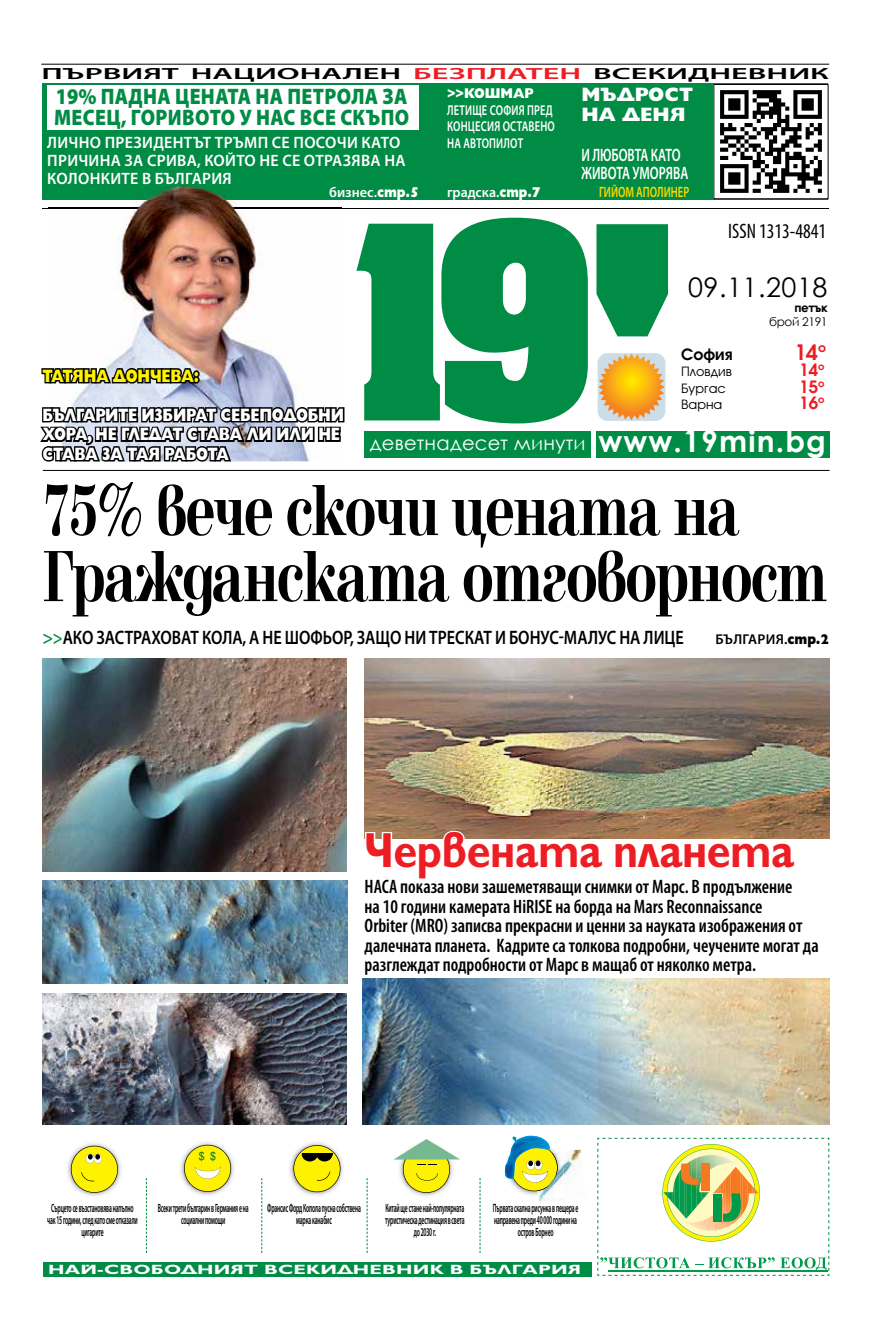
<style>
.page{position:relative;width:893px;height:1340px;background:#fff}
.page>*{position:absolute;margin:0;border:0;box-sizing:border-box;transform-origin:0 0}
.t1{font:700 75px/66px "Elfin CYR";letter-spacing:-.025em;color:#000;scale:.75 1}
.t2{font:700 49.5px "Gilt";letter-spacing:-.01em;color:#ed1d24;scale:.87 1}
.t3{font:700 29.85px "Century Gothic";letter-spacing:.04em;color:#fff}
.t4{font:27px "Century Gothic";letter-spacing:.02em;color:#000}
.t5{font:900 22.5px/21px "Myriad Pro";letter-spacing:.02em;color:#008c44;scale:.88 1}
.t6{font:700 22.35px "Avanti CYR";color:#ed1d24}
.t7{font:condensed 21px "Myriad Pro";color:#000;scale:.95 1}
.t8{font:600 condensed 19.5px/19.5px "Myriad Pro";color:#000;scale:.95 1}
.t9{font:600 19.5px "Myriad Pro";color:#000;scale:.83 1}
.t10{font:19.5px "Century Gothic";letter-spacing:.01em;color:#fff}
.t11{font:800 19.5px/19.5px "Gilt";color:#fff}
.t12{font:800 18px/19.5px "Gilt";letter-spacing:-.02em;color:#fff;scale:.8 1}
.t13{font:600 18px/18px "Myriad Pro";color:#fff;scale:.7 1}
.t14{font:800 18px "Gilt";letter-spacing:-.02em;color:#fff200;scale:.8 1}
.t15{font:700 17.85px "Avanti CYR";color:#ed1d24}
.t16{font:600 16.5px/18px "Myriad Pro";letter-spacing:.02em;color:#fff}
.t17{font:700 16.35px "Avanti CYR";color:#000}
.t18{font:600 16.2px "Myriad Pro";color:#000;scale:2 1}
.t19{font:600 15px "Myriad Pro";color:#ffda00;scale:.7 1}
.t20{font:600 14.25px/16.5px "Myriad Pro";letter-spacing:.02em;color:#fff;scale:.73 1}
.t21{font:600 14.25px "Myriad Pro";letter-spacing:.02em;color:#000}
.t22{font:600 14.25px "Myriad Pro";color:#fff}
.t23{font:600 14.25px "Myriad Pro";letter-spacing:.02em;color:#fff}
.t24{font:800 14.25px "Gilt";color:#fff;scale:.9 1}
.t25{font:700 13.5px "Gilt";letter-spacing:.01em;color:#fff;scale:1.46 1}
.t26{font:13.35px "Avanti CYR";color:#000}
.t27{font:600 12px/12px "Myriad Pro";letter-spacing:-.03em;color:#000;text-align:center;scale:.47 1}
.t28{font:12px "Century Gothic";letter-spacing:-.03em;color:#000}
.t29{font:700 12px "Century Gothic";letter-spacing:-.03em;color:#000}
.s1{color:#ed1d24}
.s2{font-family:"Gilt";font-weight:800}
.s3{color:#008c44}
</style>
<div class="page">
<svg style="left:596px;top:224px;width:72px;height:112px;background:#1e995a"></svg>
<div style="left:364px;top:431px;width:465px;height:27px;background:#008c44"></div>
<div style="left:591px;top:426px;width:5px;height:34px;background:#fff"></div>
<hr style="left:43px;top:208px;width:786px;height:1px;background:#000">
<svg style="left:356px;top:218px;width:232px;height:205px"></svg>
<hr style="left:43px;top:470px;width:786px;height:1px;background:#000">
<hr style="left:41px;top:64px;width:788px;height:1px;background:#000">
<div style="left:43px;top:83px;width:785px;height:117px;background:#008c44"></div>
<div style="left:714px;top:84px;width:114px;height:115px;background:#fff"></div>
<img style="left:720px;top:90px;width:102px;height:103px">
<img style="left:598px;top:353px;width:67px;height:67px">
<img style="left:48px;top:185px;width:293px;height:217px">
<img style="left:48px;top:208px;width:293px;height:1px">
<svg style="left:41px;top:363px;width:157px;height:23px;background:#636469"></svg>
<div style="left:193px;top:376px;width:7px;height:7px;border:3px solid #000;border-radius:50%"></div>
<div style="left:193px;top:370px;width:7px;height:8px;border:3px solid #000;border-radius:50%"></div>
<svg style="left:40px;top:402px;width:305px;height:60px;background:#5e6168"></svg>
<div style="left:43px;top:1262px;width:548px;height:14px;background:#008c44"></div>
<svg style="left:597px;top:1137px;width:233px;height:138px"></svg>
<img style="left:412px;top:1192px;width:28px;height:4px">
<svg style="left:393px;top:1139px;width:67px;height:53px"></svg>
<svg style="left:146px;top:1178px;width:1px;height:74px"></svg>
<svg style="left:261px;top:1178px;width:1px;height:74px"></svg>
<svg style="left:367px;top:1178px;width:1px;height:74px"></svg>
<svg style="left:480px;top:1178px;width:1px;height:74px"></svg>
<img style="left:520px;top:1191px;width:17px;height:4px">
<img style="left:538px;top:1149px;width:44px;height:53px">
<img style="left:537px;top:1151px;width:27px;height:46px">
<svg style="left:504px;top:1135px;width:54px;height:56px"></svg>
<img style="left:67px;top:1143px;width:54px;height:53px">
<svg style="left:71px;top:1145px;width:47px;height:47px;background:#e8e03a"></svg>
<img style="left:289px;top:1142px;width:54px;height:53px">
<svg style="left:293px;top:1145px;width:47px;height:47px;background:#d7cf32"></svg>
<hr style="left:302px;top:1153px;width:31px;height:1px;background:#000">
<img style="left:180px;top:1142px;width:54px;height:53px">
<img style="left:43px;top:658px;width:304px;height:213px">
<img style="left:364px;top:658px;width:465px;height:180px">
<img style="left:362px;top:978px;width:467px;height:146px">
<img style="left:43px;top:880px;width:304px;height:103px">
<img style="left:43px;top:993px;width:304px;height:131px">
<svg style="left:364px;top:829px;width:242px;height:10px;background:#a47f63"></svg>
<div style="left:47px;top:86px;width:371px;height:44px;background:#fff"></div>
<svg style="left:184px;top:1144px;width:47px;height:47px"></svg>
<h3 class="t18" style="left:42px;top:63px;width:395px">ПЪРВИЯТ НАЦИОНАЛЕН <span class="s1">БЕЗПЛАТЕН</span> ВСЕКИДНЕВНИК</h3>
<h3 class="t5" style="left:54px;top:85px;width:405px">19% ПАДНА ЦЕНАТА НА ПЕТРОЛА ЗА<br>МЕСЕЦ, ГОРИВОТО У НАС ВСЕ СКЪПО</h3>
<h3 class="t16" style="left:47px;top:133px;width:360px">ЛИЧНО ПРЕЗИДЕНТЪТ ТРЪМП СЕ ПОСОЧИ КАТО<br>ПРИЧИНА ЗА СРИВА, КОЙТО НЕ СЕ ОТРАЗЯВА НА<br>КОЛОНКИТЕ В БЪЛГАРИЯ</h3>
<p class="t23" style="left:329px;top:183px;width:91px">бизнес.<span class="s2">стр.5</span></p>
<p class="t24" style="left:447px;top:86px;width:98px">&gt;&gt;КОШМАР</p>
<p class="t20" style="left:447px;top:101px;width:149px">ЛЕТИЩЕ СОФИЯ ПРЕД<br>КОНЦЕСИЯ ОСТАВЕНО<br>НА АВТОПИЛОТ</p>
<p class="t22" style="left:447px;top:183px;width:95px">градска.<span class="s2">стр.7</span></p>
<h3 class="t11" style="left:581px;top:85px;width:113px">МЪДРОСТ<br>НА ДЕНЯ</h3>
<h3 class="t13" style="left:581px;top:145px;width:154px">И ЛЮБОВТА КАТО<br>ЖИВОТА УМОРЯВА</h3>
<p class="t19" style="left:599px;top:182px;width:130px">ГИЙОМ АПОЛИНЕР</p>
<h3 class="t7" style="left:728px;top:218px;width:104px">ISSN 1313-4841</h3>
<h3 class="t14" style="left:43px;top:366px;width:197px">ТАТЯНА ДОНЧЕВА:</h3>
<h3 class="t12" style="left:43px;top:405px;width:378px">БЪЛГАРИТЕ ИЗБИРАТ СЕБЕПОДОБНИ<br>ХОРА, НЕ ГЛЕДАТ СТАВА ЛИ ИЛИ НЕ<br>СТАВА ЗА ТАЯ РАБОТА</h3>
<h3 class="t10" style="left:370px;top:429px;width:217px">деветнадесет минути</h3>
<h3 class="t4" style="left:688px;top:268px;width:141px">09.11.2018</h3>
<p class="t29" style="left:794px;top:298px;width:35px">петък</p>
<p class="t28" style="left:769px;top:313px;width:60px">брой 2191</p>
<h3 class="t17" style="left:681px;top:344px;width:53px">София</h3>
<h3 class="t6" style="left:794px;top:338px;width:33px">14<sup>о</sup></h3>
<p class="t26" style="left:681px;top:364px;width:52px">Пловдив</p>
<h3 class="t15" style="left:799px;top:359px;width:27px">14<sup>о</sup></h3>
<p class="t26" style="left:681px;top:380px;width:46px">Бургас</p>
<h3 class="t15" style="left:799px;top:375px;width:27px">15<sup>о</sup></h3>
<p class="t26" style="left:681px;top:397px;width:43px">Варна</p>
<h3 class="t15" style="left:799px;top:392px;width:27px">16<sup>о</sup></h3>
<h3 class="t3" style="left:598px;top:419px;width:229px">www.19min.bg</h3>
<h1 class="t1" style="left:43px;top:479px;width:1048px">75% вече скочи цената на<br>Гражданската отговорност</h1>
<h3 class="t9" style="left:43px;top:625px;width:774px"><span class="s3">&gt;&gt;</span>АКО ЗАСТРАХОВАТ КОЛА, А НЕ ШОФЬОР, ЗАЩО НИ ТРЕСКАТ И БОНУС-МАЛУС НА ЛИЦЕ</h3>
<p class="t21" style="left:715px;top:629px;width:115px">БЪЛГАРИЯ.<span class="s2">стр.2</span></p>
<h2 class="t2" style="left:364px;top:823px;width:496px">Червената планета</h2>
<p class="t8" style="left:365px;top:876px;width:480px">НАСА показа нови зашеметяващи снимки от Марс. В продължение<br>на 10 години камерата HiRISE на борда на Mars Reconnaissance<br>Orbiter (MRO) записва прекрасни и ценни за науката изображения от далечната планета. Кадрите са толкова подробни, чеучените могат да разглеждат подробности от Марс в мащаб от няколко метра.</p>
<p class="t27" style="left:47px;top:1202px;width:194px">Сърцето се възстановява напълно чак 15 години, след като сме отказали цигарите</p>
<p class="t27" style="left:158px;top:1202px;width:195px">Всеки трети българин в Германия е на социални помощи</p>
<p class="t27" style="left:267px;top:1202px;width:201px">Франсис Форд Копола пусна собствена марка канабис</p>
<p class="t27" style="left:385px;top:1202px;width:170px">Китай ще стане най-популярната туристическа дестинация в света до 2030 г.</p>
<p class="t27" style="left:493px;top:1202px;width:184px">Първата скална рисунка в пещера е направена преди 40 000 години на остров Борнео</p>
<p class="t25" style="left:48px;top:1261px;width:367px">НАЙ-СВОБОДНИЯТ ВСЕКИДНЕВНИК В БЪЛГАРИЯ</p>
</div>
